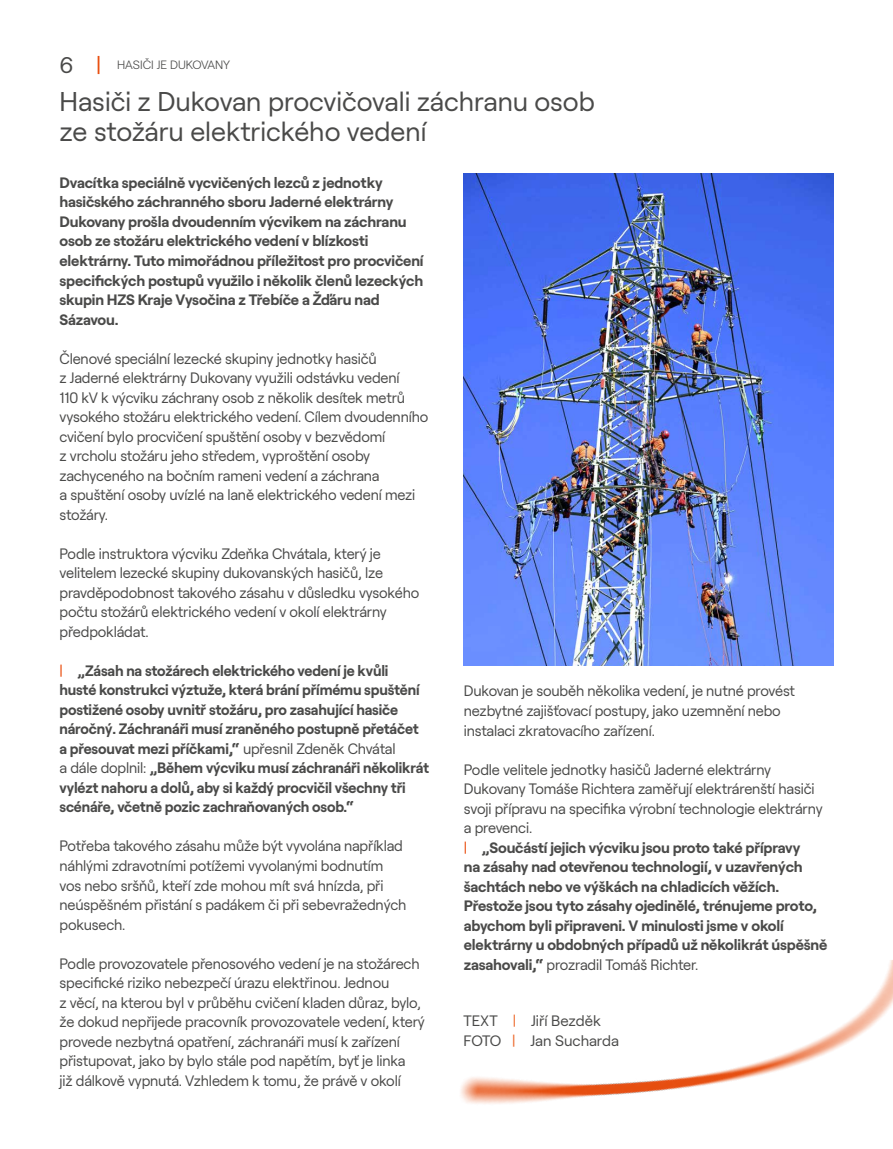
<style>
.page{position:relative;width:893px;height:1149px;background:#fff}
.page>*{position:absolute;margin:0;border:0;box-sizing:border-box;transform-origin:0 0}
.t1{font:27px/30px "Roobert CEZ";color:#4a4a49}
.t2{font:15px/19.5px "Roobert CEZ";letter-spacing:-.01em;color:#4a4a49}
.t3{font:700 15px/19.5px "Roobert CEZ";letter-spacing:-.01em;color:#4a4a49}
.t4{font:300 12px "Roobert CEZ";color:#4a4a49}
.s1{font-weight:400;font-size:22.5px}
.s2{font-weight:400;font-size:22.5px;color:#e94e0f}
.s3{font-weight:400;color:#e94e0f}
.s4{font-weight:400}
.s5{color:#ed6c30}
</style>
<div class="page">
<img style="left:464px;top:173px;width:370px;height:492px">
<img style="left:460px;top:960px;width:433px;height:144px">
<p class="t4" style="left:60px;top:56px;width:172px"><span class="s1">6</span> <span class="s2">|</span> HASIČI JE DUKOVANY</p>
<h1 class="t1" style="left:60px;top:85px;width:537px">Hasiči z Dukovan procvičovali záchranu osob ze stožáru elektrického vedení</h1>
<p class="t3" style="left:60px;top:171px;width:366px">Dvacítka speciálně vycvičených lezců z jednotky hasičského záchranného sboru Jaderné elektrárny Dukovany prošla dvoudenním výcvikem na záchranu osob ze stožáru elektrického vedení v blízkosti elektrárny. Tuto mimořádnou příležitost pro procvičení specifických postupů využilo i několik členů lezeckých skupin HZS Kraje Vysočina z Třebíče a Žďáru nad Sázavou.</p>
<p class="t2" style="left:60px;top:347px;width:370px">Členové speciální lezecké skupiny jednotky hasičů<br>z Jaderné elektrárny Dukovany využili odstávku vedení<br>110 kV k výcviku záchrany osob z několik desítek metrů vysokého stožáru elektrického vedení. Cílem dvoudenního cvičení bylo procvičení spuštění osoby v bezvědomí<br>z vrcholu stožáru jeho středem, vyproštění osoby zachyceného na bočním rameni vedení a záchrana<br>a spuštění osoby uvízlé na laně elektrického vedení mezi stožáry.</p>
<p class="t2" style="left:60px;top:542px;width:361px">Podle instruktora výcviku Zdeňka Chvátala, který je velitelem lezecké skupiny dukovanských hasičů, lze pravděpodobnost takového zásahu v důsledku vysokého počtu stožárů elektrického vedení v okolí elektrárny předpokládat.</p>
<p class="t3" style="left:60px;top:659px;width:371px"><span class="s3">|</span> „Zásah na stožárech elektrického vedení je kvůli<br>husté konstrukci výztuže, která brání přímému spuštění postižené osoby uvnitř stožáru, pro zasahující hasiče náročný. Záchranáři musí zraněného postupně přetáčet a přesouvat mezi příčkami,“ <span class="s4">upřesnil Zdeněk Chvátal<br>a dále doplnil:</span> „Během výcviku musí záchranáři několikrát vylézt nahoru a dolů, aby si každý procvičil všechny tři scénáře, včetně pozic zachraňovaných osob.“</p>
<p class="t2" style="left:60px;top:835px;width:348px">Potřeba takového zásahu může být vyvolána například náhlými zdravotními potížemi vyvolanými bodnutím vos nebo sršňů, kteří zde mohou mít svá hnízda, při neúspěšném přistání s padákem či při sebevražedných pokusech.</p>
<p class="t2" style="left:60px;top:952px;width:367px">Podle provozovatele přenosového vedení je na stožárech specifické riziko nebezpečí úrazu elektřinou. Jednou<br>z věcí, na kterou byl v průběhu cvičení kladen důraz, bylo, že dokud nepřijede pracovník provozovatele vedení, který provede nezbytná opatření, záchranáři musí k zařízení přistupovat, jako by bylo stále pod napětím, byť je linka<br>již dálkově vypnutá. Vzhledem k tomu, že právě v okolí</p>
<p class="t2" style="left:464px;top:680px;width:333px">Dukovan je souběh několika vedení, je nutné provést nezbytné zajišťovací postupy, jako uzemnění nebo instalaci zkratovacího zařízení.</p>
<p class="t3" style="left:464px;top:758px;width:365px"><span class="s4">Podle velitele jednotky hasičů Jaderné elektrárny Dukovany Tomáše Richtera zaměřují elektrárenští hasiči svoji přípravu na specifika výrobní technologie elektrárny a prevenci.<br></span><span class="s3">|</span> „Součástí jejich výcviku jsou proto také přípravy<br>na zásahy nad otevřenou technologií, v uzavřených šachtách nebo ve výškách na chladicích věžích.<br>Přestože jsou tyto zásahy ojedinělé, trénujeme proto, abychom byli připraveni. V minulosti jsme v okolí elektrárny u obdobných případů už několikrát úspěšně zasahovali,“ <span class="s4">prozradil Tomáš Richter.</span></p>
<p class="t2" style="left:463px;top:1009px;width:157px">TEXT <span class="s5">|</span> Jiří Bezděk<br>FOTO <span class="s5">|</span> Jan Sucharda</p>
</div>
